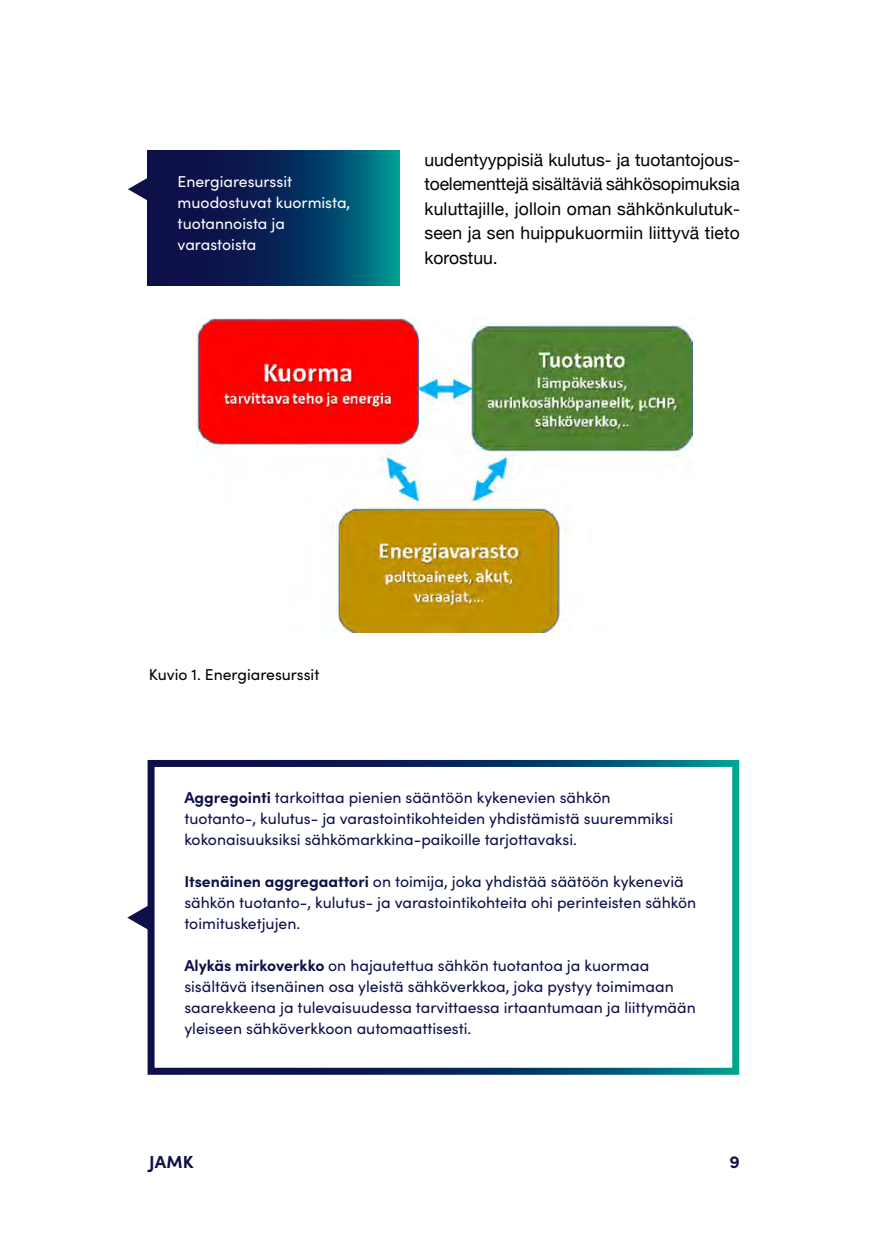
<style>
.page{position:relative;width:874px;height:1241px;background:#fff}
.page>*{position:absolute;margin:0;border:0;box-sizing:border-box;transform-origin:0 0}
.Leipis_sisennys{font:17.5px/24.5px "Helvetica Neue";letter-spacing:.005em;color:#000;text-align:justify}
.t1{font:700 17.5px "Sofia Pro";color:#0d1049}
.Infoboksi_leipis_sin{font:15.75px/21px "Sofia Pro";color:#0d1049}
.Infoboksi_leipis_val{font:15.75px/21px "Sofia Pro";color:#fff}
.Kuvateksti_taulukon{font:15.75px "Sofia Pro";color:#000}
.s1{font-weight:700}
</style>
<div class="page">
<img style="left:197px;top:319px;width:494px;height:313px">
<div style="left:147px;top:759px;width:591px;height:315px;border:7px solid #fff"></div>
<svg style="left:127px;top:903px;width:25px;height:28px"></svg>
<svg style="left:128px;top:165px;width:20px;height:48px"></svg>
<svg style="left:148px;top:151px;width:251px;height:134px;background:#06345f"></svg>
<p class="Infoboksi_leipis_val" style="left:177px;top:170px;width:174px">Energiaresurssit muodostuvat kuormista, tuotannoista ja varastoista</p>
<p class="Leipis_sisennys" style="left:424px;top:148px;width:317px">uudentyyppisiä kulutus- ja tuotantojous&shy;toelementtejä sisältäviä sähkösopimuksia kuluttajille, jolloin oman sähkönkulutuk&shy;seen ja sen huippukuormiin liittyvä tieto korostuu.</p>
<p class="Kuvateksti_taulukon" style="left:149px;top:663px;width:172px">Kuvio 1. Energiaresurssit</p>
<p class="Infoboksi_leipis_sin" style="left:184px;top:785px;width:490px"><span class="s1">Aggregointi</span> tarkoittaa pienien sääntöön kykenevien sähkön tuotanto-, kulutus- ja varastointikohteiden yhdistämistä suuremmiksi kokonaisuuksiksi sähkömarkkina-paikoille tarjottavaksi.</p>
<p class="Infoboksi_leipis_sin" style="left:184px;top:869px;width:513px"><span class="s1">Itsenäinen aggregaattori</span> on toimija, joka yhdistää säätöön kykeneviä sähkön tuotanto-, kulutus- ja varastointikohteita ohi perinteisten sähkön toimitusketjujen.</p>
<p class="Infoboksi_leipis_sin" style="left:184px;top:953px;width:512px"><span class="s1">Alykäs mirkoverkko</span> on hajautettua sähkön tuotantoa ja kuormaa sisältävä itsenäinen osa yleistä sähköverkkoa, joka pystyy toimimaan saarekkeena ja tulevaisuudessa tarvittaessa irtaantumaan ja liittymään yleiseen sähköverkkoon automaattisesti.</p>
<p class="t1" style="left:149px;top:1148px;width:46px">JAMK</p>
<p class="t1" style="left:729px;top:1148px;width:12px">9</p>
</div>
